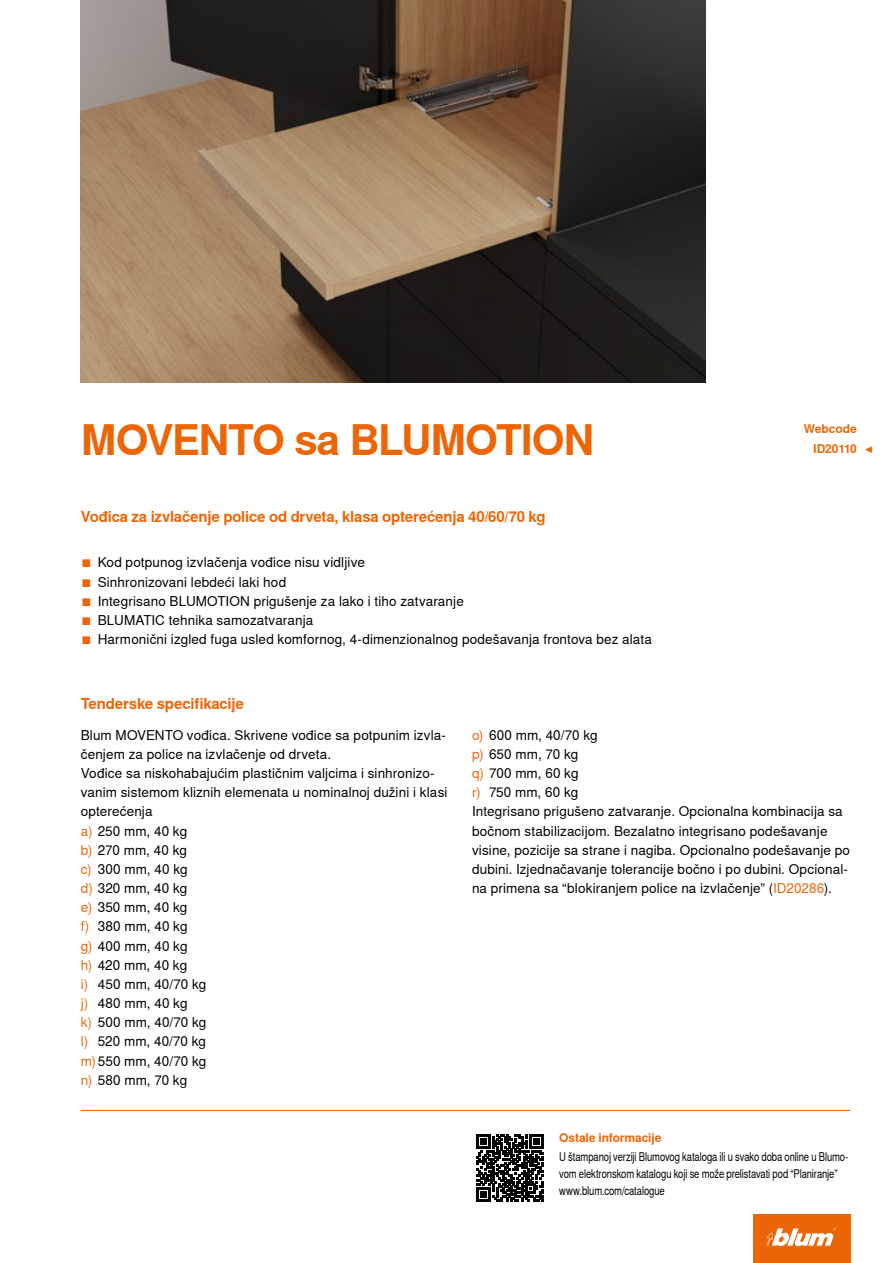
<style>
.page{position:relative;width:893px;height:1263px;background:#fff}
.page>*{position:absolute;margin:0;border:0;box-sizing:border-box;transform-origin:0 0}
.CB_AF_Ueber_Tit2{font:700 42px "Nimbus Sans Global";letter-spacing:-.035em;color:#ec6608}
.CB_AF_Ueber_Ber1o_li{font:700 15px "Nimbus Sans Global";letter-spacing:-.015em;color:#ec6608}
.CB_AF_FliesIMG_li{font:13.5px/19.2px "Nimbus Sans Global";letter-spacing:.01em;color:#000}
.CB_AF_Bes_IMG9{font:13.5px "Nimbus Sans Global";letter-spacing:.01em;color:#000}
.CB_AF_Fliess_li{font:12px/17px "Nimbus Sans Global";letter-spacing:-.01em;color:#000;scale:.79 1}
.CB_AF_Ueber_Ber2o_li{font:700 12px "Nimbus Sans Global";letter-spacing:-.01em;color:#ec6608}
.CB_AF_Ueber_Ber2o_re{font:700 12px "Nimbus Sans Global";letter-spacing:-.005em;color:#ec6608}
.s1{color:#ec6608}
</style>
<div class="page">
<img style="left:81px;top:0;width:625px;height:383px">
<div style="left:753px;top:1214px;width:97px;height:49px;background:#ec6608"></div>
<svg style="left:767px;top:1227px;width:69px;height:19px"></svg>
<hr style="left:81px;top:1110px;width:769px;height:1px;background:#ec6608">
<svg style="left:476px;top:1134px;width:67px;height:67px"></svg>
<p class="CB_AF_Ueber_Tit2" style="left:81px;top:416px;width:515px">MOVENTO sa BLUMOTION</p>
<p class="CB_AF_Ueber_Ber1o_li" style="left:81px;top:508px;width:466px">Vođica za izvlačenje police od drveta, klasa opterećenja 40/60/70 kg</p>
<p class="CB_AF_Bes_IMG9" style="left:81px;top:555px;width:286px"><span class="s1">■</span> Kod potpunog izvlačenja vođice nisu vidljive</p>
<p class="CB_AF_Bes_IMG9" style="left:81px;top:574px;width:207px"><span class="s1">■</span> Sinhronizovani lebdeći laki hod</p>
<p class="CB_AF_Bes_IMG9" style="left:81px;top:593px;width:385px"><span class="s1">■</span> Integrisano BLUMOTION prigušenje za lako i tiho zatvaranje</p>
<p class="CB_AF_Bes_IMG9" style="left:81px;top:612px;width:234px"><span class="s1">■</span> BLUMATIC tehnika samozatvaranja</p>
<p class="CB_AF_Bes_IMG9" style="left:81px;top:631px;width:573px"><span class="s1">■</span> Harmonični izgled fuga usled komfornog, 4-dimenzionalnog podešavanja frontova bez alata</p>
<p class="CB_AF_Ueber_Ber1o_li" style="left:81px;top:695px;width:165px">Tenderske specifikacije</p>
<p class="CB_AF_Ueber_Ber2o_re" style="left:804px;top:422px;width:55px">Webcode</p>
<p class="CB_AF_Ueber_Ber2o_re" style="left:813px;top:441px;width:45px">ID20110</p>
<p class="CB_AF_Ueber_Ber2o_re" style="left:865px;top:441px;width:11px">◀</p>
<p class="CB_AF_FliesIMG_li" style="left:81px;top:725px;width:367px">Blum MOVENTO vođica. Skrivene vođice sa potpunim izvla&shy;čenjem za police na izvlačenje od drveta.</p>
<p class="CB_AF_FliesIMG_li" style="left:81px;top:764px;width:368px">Vođice sa niskohabajućim plastičnim valjcima i sinhronizo&shy;vanim sistemom kliznih elemenata u nominalnoj dužini i klasi opterećenja</p>
<p class="CB_AF_FliesIMG_li" style="left:81px;top:821px;width:108px"><span class="s1">a)</span> 250 mm, 40 kg</p>
<p class="CB_AF_FliesIMG_li" style="left:81px;top:840px;width:108px"><span class="s1">b)</span> 270 mm, 40 kg</p>
<p class="CB_AF_FliesIMG_li" style="left:81px;top:859px;width:108px"><span class="s1">c)</span> 300 mm, 40 kg</p>
<p class="CB_AF_FliesIMG_li" style="left:81px;top:879px;width:108px"><span class="s1">d)</span> 320 mm, 40 kg</p>
<p class="CB_AF_FliesIMG_li" style="left:81px;top:898px;width:108px"><span class="s1">e)</span> 350 mm, 40 kg</p>
<p class="CB_AF_FliesIMG_li" style="left:81px;top:917px;width:108px"><span class="s1">f)</span> 380 mm, 40 kg</p>
<p class="CB_AF_FliesIMG_li" style="left:81px;top:936px;width:108px"><span class="s1">g)</span> 400 mm, 40 kg</p>
<p class="CB_AF_FliesIMG_li" style="left:81px;top:955px;width:108px"><span class="s1">h)</span> 420 mm, 40 kg</p>
<p class="CB_AF_FliesIMG_li" style="left:81px;top:975px;width:127px"><span class="s1">i)</span> 450 mm, 40/70 kg</p>
<p class="CB_AF_FliesIMG_li" style="left:81px;top:994px;width:108px"><span class="s1">j)</span> 480 mm, 40 kg</p>
<p class="CB_AF_FliesIMG_li" style="left:81px;top:1013px;width:127px"><span class="s1">k)</span> 500 mm, 40/70 kg</p>
<p class="CB_AF_FliesIMG_li" style="left:81px;top:1032px;width:127px"><span class="s1">l)</span> 520 mm, 40/70 kg</p>
<p class="CB_AF_FliesIMG_li" style="left:81px;top:1051px;width:127px"><span class="s1">m)</span>550 mm, 40/70 kg</p>
<p class="CB_AF_FliesIMG_li" style="left:81px;top:1070px;width:108px"><span class="s1">n)</span> 580 mm, 70 kg</p>
<p class="CB_AF_FliesIMG_li" style="left:472px;top:725px;width:127px"><span class="s1">o)</span> 600 mm, 40/70 kg</p>
<p class="CB_AF_FliesIMG_li" style="left:472px;top:744px;width:108px"><span class="s1">p)</span> 650 mm, 70 kg</p>
<p class="CB_AF_FliesIMG_li" style="left:472px;top:764px;width:108px"><span class="s1">q)</span> 700 mm, 60 kg</p>
<p class="CB_AF_FliesIMG_li" style="left:472px;top:783px;width:108px"><span class="s1">r)</span> 750 mm, 60 kg</p>
<p class="CB_AF_FliesIMG_li" style="left:472px;top:802px;width:379px">Integrisano prigušeno zatvaranje. Opcionalna kombinacija sa bočnom stabilizacijom. Bezalatno integrisano podešavanje visine, pozicije sa strane i nagiba. Opcionalno podešavanje po dubini. Izjednačavanje tolerancije bočno i po dubini. Opcional&shy;na primena sa “blokiranjem police na izvlačenje” (<span class="s1">ID20286</span>).</p>
<p class="CB_AF_Ueber_Ber2o_li" style="left:559px;top:1130px;width:104px">Ostale informacije</p>
<p class="CB_AF_Fliess_li" style="left:559px;top:1148px;width:367px">U štampanoj verziji Blumovog kataloga ili u svako doba online u Blumo&shy;vom elektronskom katalogu koji se može prelistavati pod “Planiranje”</p>
<p class="CB_AF_Fliess_li" style="left:559px;top:1182px;width:135px">www.blum.com/catalogue</p>
</div>
